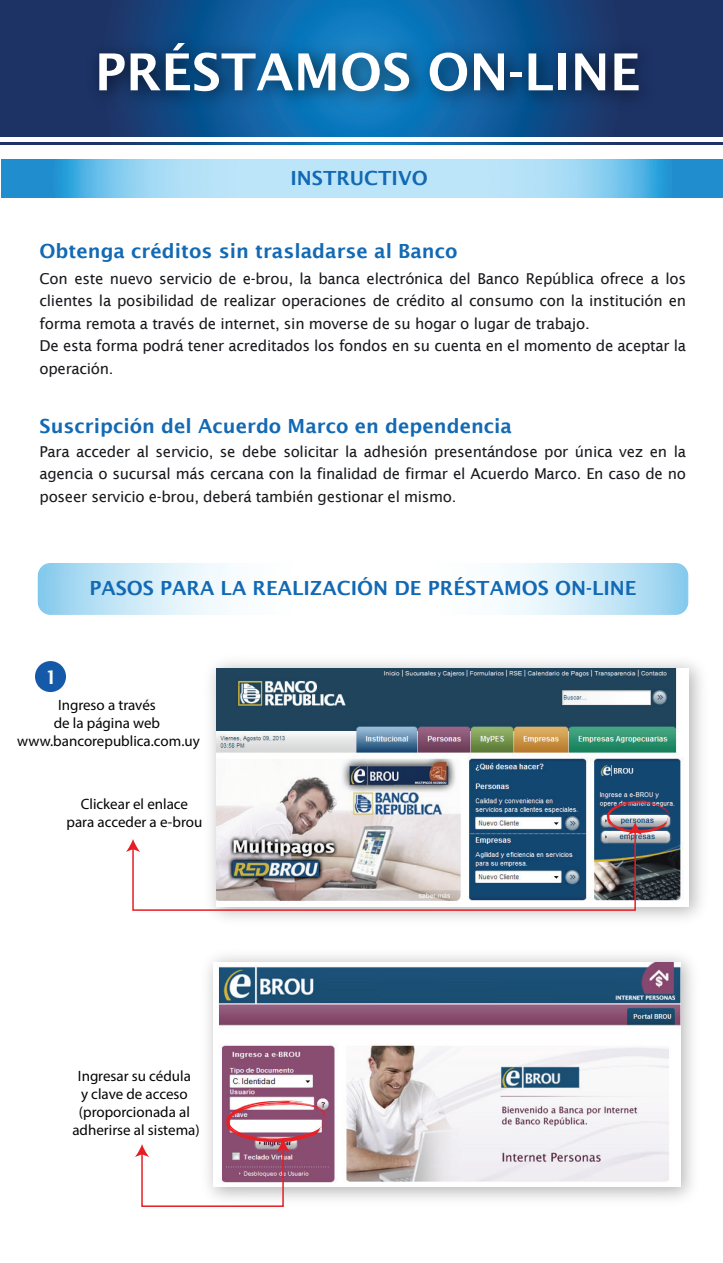
<style>
.page{position:relative;width:723px;height:1263px;background:#fff}
.page>*{position:absolute;margin:0;border:0;box-sizing:border-box;transform-origin:0 0}
.t1{font:600 51px "Lucida Sans";color:#fff}
.t2{font:600 19.5px "Lucida Sans";color:#1269b4}
.t3{font:600 19.05px "Lucida Sans";color:#fff}
.t4{font:15px/22.5px "Lucida Sans";letter-spacing:-.02em;color:#18191d}
.t5{font:15px/18px "Myriad Pro";color:#040503;text-align:center}
</style>
<div class="page">
<svg style="left:38px;top:563px;width:650px;height:52px"></svg>
<img style="left:208px;top:955px;width:484px;height:245px">
<img style="left:214px;top:962px;width:466px;height:225px">
<img style="left:216px;top:668px;width:468px;height:233px">
<svg style="left:1px;top:160px;width:722px;height:38px;background:#8ccced"></svg>
<svg style="left:0;top:0;width:723px;height:136px;background:#17447c"></svg>
<svg style="left:0;top:143px;width:723px;height:1px"></svg>
<img style="left:76px;top:24px;width:591px;height:105px">
<div style="left:35px;top:661px;width:31px;height:31px;background:#155aa8;border-radius:50%"></div>
<img style="left:132px;top:829px;width:505px;height:82px">
<svg style="left:606px;top:800px;width:64px;height:35px;background:#867c8f"></svg>
<svg style="left:126px;top:839px;width:14px;height:13px"></svg>
<svg style="left:135px;top:1101px;width:191px;height:106px"></svg>
<h1 class="t1" style="left:95px;top:43px;width:547px">PRÉSTAMOS ON-LINE</h1>
<h2 class="t2" style="left:290px;top:167px;width:139px">INSTRUCTIVO</h2>
<h2 class="t2" style="left:40px;top:240px;width:420px">Obtenga créditos sin trasladarse al Banco</h2>
<p class="t4" style="left:40px;top:267px;width:648px">Con este nuevo servicio de e-brou, la banca electrónica del Banco República ofrece a los clientes la posibilidad de realizar operaciones de crédito al consumo con la institución en forma remota a través de internet, sin moverse de su hogar o lugar de trabajo.<br>De esta forma podrá tener acreditados los fondos en su cuenta en el momento de aceptar la operación.</p>
<h2 class="t2" style="left:40px;top:415px;width:474px">Suscripción del Acuerdo Marco en dependencia</h2>
<p class="t4" style="left:40px;top:440px;width:648px;text-align:justify">Para acceder al servicio, se debe solicitar la adhesión presentándose por única vez en la agencia o sucursal más cercana con la finalidad de firmar el Acuerdo Marco. En caso de no poseer servicio e-brou, deberá también gestionar el mismo.</p>
<h2 class="t2" style="left:89px;top:577px;width:549px">PASOS PARA LA REALIZACIÓN DE PRÉSTAMOS ON-LINE</h2>
<p class="t3" style="left:45px;top:667px;width:14px">1</p>
<p class="t5" style="left:17px;top:695px;width:184px">Ingreso a través<br>de la página web www.bancorepublica.com.uy</p>
<p class="t5" style="left:67px;top:795px;width:137px">Clickear el enlace para acceder a e-brou</p>
<p class="t5" style="left:72px;top:1067px;width:129px">Ingresar su cédula<br>y clave de acceso (proporcionada al adherirse al sistema)</p>
</div>
